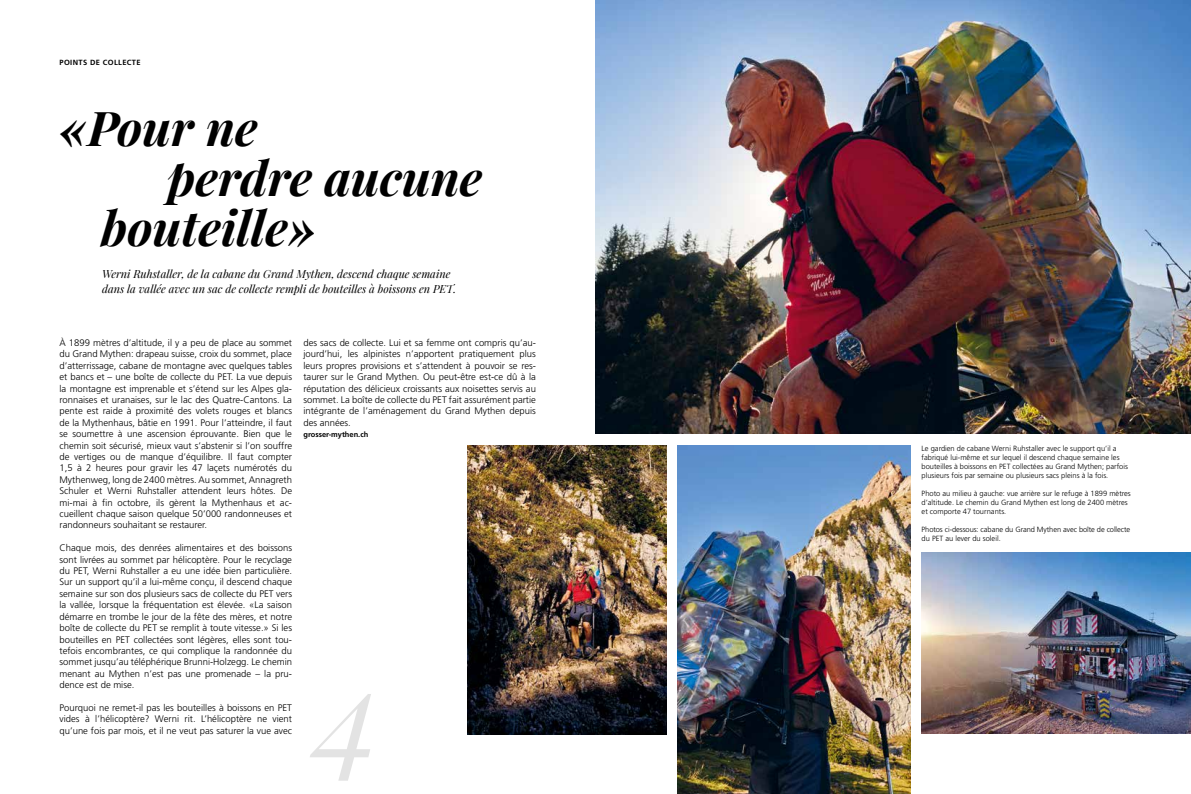
<style>
.page{position:relative;width:1191px;height:794px;background:#fff}
.page>*{position:absolute;margin:0;border:0;box-sizing:border-box;transform-origin:0 0}
.t1{font:italic 120px "Playfair Display";color:#e3e3e3}
.t2{font:italic 700 48px "Playfair Display";color:#000}
.t3{font:italic 11px/15px "Playfair Display";color:#000}
.t4{font:300 9.5px/11.4px "Frutiger LT Pro";color:#000;text-align:justify}
.t5{font:300 7.5px/9px "Frutiger LT Pro";color:#000}
.t6{font:700 7.5px "Frutiger LT Pro";color:#000}
.t7{font:700 7.5px "Frutiger LT Pro";letter-spacing:.05em;color:#000}
</style>
<div class="page">
<img style="left:595px;top:0;width:596px;height:434px">
<img style="left:921px;top:553px;width:270px;height:181px">
<img style="left:677px;top:445px;width:233px;height:349px">
<img style="left:468px;top:445px;width:198px;height:289px">
<p class="t7" style="left:60px;top:58px;width:82px">POINTS DE COLLECTE</p>
<h2 class="t2" style="left:60px;top:95px;width:200px">«Pour ne</h2>
<h2 class="t2" style="left:168px;top:145px;width:316px">perdre aucune</h2>
<h2 class="t2" style="left:101px;top:195px;width:216px">bouteille»</h2>
<p class="t3" style="left:102px;top:266px;width:355px">Werni Ruhstaller, de la cabane du Grand Mythen, descend chaque semaine dans la vallée avec un sac de collecte rempli de bouteilles à boissons en PET.</p>
<p class="t4" style="left:60px;top:337px;width:234px">À 1899 mètres d’altitude, il y a peu de place au sommet du Grand Mythen: drapeau suisse, croix du sommet, place d’atterrissage, cabane de montagne avec quelques tables et bancs et – une boîte de collecte du PET. La vue depuis la montagne est imprenable et s’étend sur les Alpes gla&shy;ronnaises et uranaises, sur le lac des Quatre-Cantons. La pente est raide à proximité des volets rouges et blancs de la Mythenhaus, bâtie en 1991. Pour l’atteindre, il faut se soumettre à une ascension éprouvante. Bien que le chemin soit sécurisé, mieux vaut s’abstenir si l’on souffre de vertiges ou de manque d’équilibre. Il faut compter 1,5 à 2 heures pour gravir les 47 laçets numérotés du Mythenweg, long de 2400 mètres. Au sommet, Annagreth Schuler et Werni Ruhstaller attendent leurs hôtes. De mi-mai à fin octobre, ils gèrent la Mythenhaus et ac&shy;cueillent chaque saison quelque 50’000 randonneuses et randonneurs souhaitant se restaurer.</p>
<p class="t4" style="left:60px;top:542px;width:234px">Chaque mois, des denrées alimentaires et des boissons sont livrées au sommet par hélicoptère. Pour le recyclage du PET, Werni Ruhstaller a eu une idée bien particulière.<br>Sur un support qu’il a lui-même conçu, il descend chaque semaine sur son dos plusieurs sacs de collecte du PET vers la vallée, lorsque la fréquentation est élevée. «La saison démarre en trombe le jour de la fête des mères, et notre boîte de collecte du PET se remplit à toute vitesse.» Si les bouteilles en PET collectées sont légères, elles sont tou&shy;tefois encombrantes, ce qui complique la randonnée du sommet jusqu’au téléphérique Brunni-Holzegg. Le chemin menant au Mythen n’est pas une promenade – la pru&shy;dence est de mise.</p>
<p class="t4" style="left:60px;top:702px;width:234px">Pourquoi ne remet-il pas les bouteilles à boissons en PET vides à l’hélicoptère? Werni rit. L’hélicoptère ne vient qu’une fois par mois, et il ne veut pas saturer la vue avec</p>
<p class="t4" style="left:303px;top:337px;width:234px">des sacs de collecte. Lui et sa femme ont compris qu’au&shy;jourd’hui, les alpinistes n’apportent pratiquement plus leurs propres provisions et s’attendent à pouvoir se res&shy;taurer sur le Grand Mythen. Ou peut-être est-ce dû à la réputation des délicieux croissants aux noisettes servis au sommet. La boîte de collecte du PET fait assurément partie intégrante de l’aménagement du Grand Mythen depuis des années.</p>
<p class="t6" style="left:303px;top:430px;width:66px">grosser-mythen.ch</p>
<h1 class="t1" style="left:310px;top:655px;width:66px">4</h1>
<p class="t5" style="left:921px;top:444px;width:208px">Le gardien de cabane Werni Ruhstaller avec le support qu’il a fabriqué lui-même et sur lequel il descend chaque semaine les bouteilles à boissons en PET collectées au Grand Mythen; parfois plusieurs fois par semaine ou plusieurs sacs pleins à la fois.</p>
<p class="t5" style="left:921px;top:489px;width:211px">Photo au milieu à gauche: vue arrière sur le refuge à 1899 mètres d’altitude. Le chemin du Grand Mythen est long de 2400 mètres et comporte 47 tournants.</p>
<p class="t5" style="left:921px;top:525px;width:210px">Photos ci-dessous: cabane du Grand Mythen avec boîte de collecte du PET au lever du soleil.</p>
</div>
